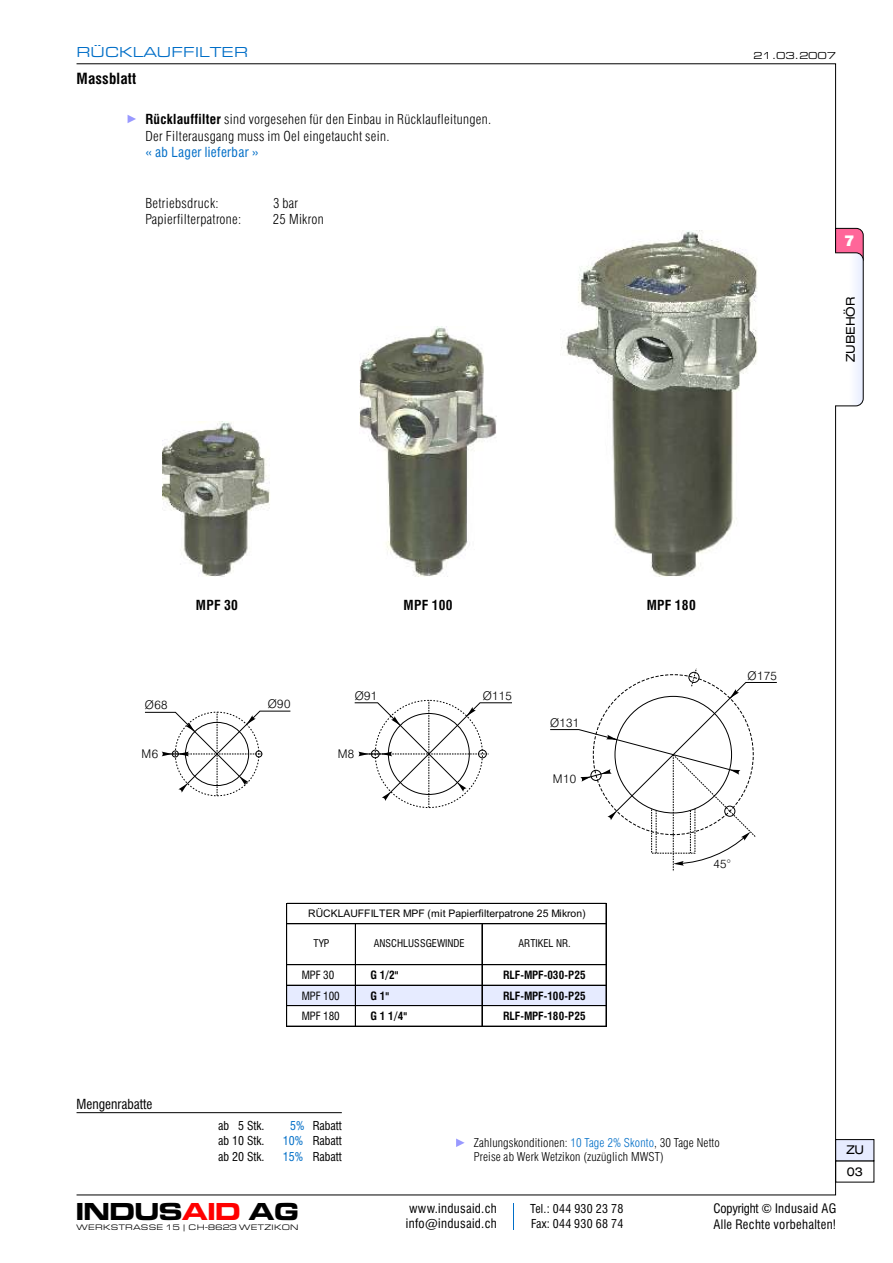
<style>
.page{position:relative;width:893px;height:1263px;background:#fff}
.page>*{position:absolute;margin:0;border:0;box-sizing:border-box;transform-origin:0 0}
.t1{font:700 25.5px "Eurostile Extended";letter-spacing:-.075em;color:#000}
.t2{font:15px "Eurostile Extended";letter-spacing:.01em;color:#006ec7}
.t3{font:700 condensed 15px "Swiss 721 BT";letter-spacing:.01em;color:#000}
.t4{font:900 15px "Swiss 721 BT";color:#fff}
.t5{font:300 condensed 13.5px/16.2px "Swiss 721 BT";letter-spacing:.025em;color:#000}
.t6{font:condensed 13.5px "Swiss 721 BT";letter-spacing:.025em;color:#006ec7}
.t7{font:700 condensed 13.5px "Swiss 721 BT";letter-spacing:.025em;color:#000}
.t8{font:condensed 13.5px "Swiss 721 BT";color:#000}
.t9{font:condensed 12.75px/15.3px "Swiss 721 BT";letter-spacing:.025em;color:#000}
.t10{font:300 condensed 12px "Swiss 721 BT";color:#000}
.t11{font:condensed 12px "Swiss 721 BT";color:#000}
.t12{font:300 12px "Swiss 721 BT";letter-spacing:.025em;color:#000}
.t13{font:condensed 12px "Swiss 721 BT";letter-spacing:.025em;color:#000}
.t14{font:expanded 12px "Swiss 721 BT";color:#000}
.t15{font:700 condensed 11.1px "Swiss 721 BT";color:#000}
.t16{font:condensed 11.1px "Swiss 721 BT";color:#000}
.t17{font:10.5px "Eurostile Extended Roman DTC";letter-spacing:.04em;color:#000}
.t18{font:10.35px "Arial";color:#000}
.t19{font:condensed 10.35px "Swiss 721 BT";color:#000}
.t20{font:8.25px "Eurostile Extended Roman DTC";letter-spacing:.04em;color:#000}
.s1{font-weight:700}
.s2{color:#006ec7}
.s3{color:#f00}
</style>
<div class="page">
<svg style="left:513px;top:1203px;width:1px;height:27px"></svg>
<svg style="left:835px;top:1139px;width:40px;height:22px"></svg>
<svg style="left:128px;top:115px;width:8px;height:8px"></svg>
<svg style="left:456px;top:1138px;width:9px;height:9px"></svg>
<hr style="left:77px;top:1112px;width:265px;height:1px;background:#000">
<svg style="left:550px;top:668px;width:227px;height:203px"></svg>
<img style="left:163px;top:422px;width:107px;height:155px">
<img style="left:561px;top:230px;width:197px;height:347px">
<svg style="left:354px;top:700px;width:158px;height:107px"></svg>
<img style="left:359px;top:326px;width:138px;height:251px">
<div style="left:478px;top:750px;width:9px;height:8px;border:1px solid #000;border-radius:50%"></div>
<div style="left:371px;top:750px;width:8px;height:8px;border:1px solid #000;border-radius:50%"></div>
<svg style="left:145px;top:711px;width:146px;height:85px"></svg>
<div style="left:172px;top:751px;width:7px;height:6px;border:1px solid #000;border-radius:50%"></div>
<svg style="left:835px;top:228px;width:29px;height:179px"></svg>
<div style="left:287px;top:985px;width:319px;height:20px;background:#e6ebff"></div>
<hr style="left:286px;top:903px;width:1px;height:123px;background:#000">
<hr style="left:287px;top:903px;width:1px;height:123px;background:#000">
<hr style="left:606px;top:904px;width:1px;height:122px;background:#000">
<hr style="left:355px;top:924px;width:1px;height:102px;background:#000">
<hr style="left:482px;top:924px;width:1px;height:102px;background:#000">
<hr style="left:287px;top:903px;width:319px;height:1px;background:#000">
<hr style="left:287px;top:923px;width:319px;height:1px;background:#000">
<hr style="left:287px;top:924px;width:319px;height:1px;background:#000">
<hr style="left:287px;top:964px;width:319px;height:1px;background:#000">
<hr style="left:287px;top:965px;width:319px;height:1px;background:#000">
<hr style="left:287px;top:985px;width:319px;height:1px;background:#000">
<hr style="left:287px;top:1005px;width:319px;height:1px;background:#000">
<hr style="left:287px;top:1006px;width:319px;height:1px;background:#000">
<hr style="left:287px;top:1026px;width:319px;height:1px;background:#000">
<p class="t2" style="left:76px;top:44px;width:173px">RÜCKLAUFFILTER</p>
<p class="t3" style="left:77px;top:73px;width:61px">Massblatt</p>
<p class="t5" style="left:145px;top:113px;width:347px"><span class="s1">Rücklauffilter</span> sind vorgesehen für den Einbau in Rücklaufleitungen.<br>Der Filterausgang muss im Oel eingetaucht sein.</p>
<p class="t6" style="left:145px;top:147px;width:115px">« ab Lager lieferbar »</p>
<p class="t5" style="left:145px;top:196px;width:75px">Betriebsdruck:</p>
<p class="t5" style="left:273px;top:196px;width:27px">3 bar</p>
<p class="t5" style="left:145px;top:212px;width:97px">Papierfilterpatrone:</p>
<p class="t5" style="left:273px;top:212px;width:52px">25 Mikron</p>
<p class="t17" style="left:753px;top:52px;width:84px">21.03.2007</p>
<p class="t4" style="left:844px;top:235px;width:11px">7</p>
<p class="t14" style="left:846px;top:362px;width:67px;rotate:-90deg">ZUBEHÖR</p>
<p class="t7" style="left:196px;top:599px;width:44px">MPF 30</p>
<p class="t7" style="left:647px;top:599px;width:51px">MPF 180</p>
<p class="t7" style="left:404px;top:599px;width:51px">MPF 100</p>
<p class="t12" style="left:145px;top:700px;width:24px">Ø68</p>
<p class="t12" style="left:268px;top:699px;width:24px">Ø90</p>
<p class="t12" style="left:142px;top:748px;width:18px">M6</p>
<p class="t12" style="left:355px;top:691px;width:24px">Ø91</p>
<p class="t12" style="left:483px;top:691px;width:31px">Ø115</p>
<p class="t12" style="left:338px;top:748px;width:18px">M8</p>
<p class="t12" style="left:550px;top:717px;width:31px">Ø131</p>
<p class="t12" style="left:553px;top:774px;width:25px">M10</p>
<p class="t12" style="left:748px;top:670px;width:31px">Ø175</p>
<p class="t18" style="left:308px;top:909px;width:279px">RÜCKLAUFFILTER MPF (mit Papierfilterpatrone 25 Mikron)</p>
<p class="t19" style="left:314px;top:939px;width:17px">TYP</p>
<p class="t19" style="left:374px;top:939px;width:92px">ANSCHLUSSGEWINDE</p>
<p class="t19" style="left:519px;top:939px;width:54px">ARTIKEL NR.</p>
<p class="t16" style="left:302px;top:971px;width:34px">MPF 30</p>
<p class="t15" style="left:370px;top:971px;width:30px">G 1/2"</p>
<p class="t15" style="left:503px;top:971px;width:84px">RLF-MPF-030-P25</p>
<p class="t16" style="left:302px;top:991px;width:39px">MPF 100</p>
<p class="t15" style="left:370px;top:991px;width:20px">G 1"</p>
<p class="t15" style="left:503px;top:991px;width:84px">RLF-MPF-100-P25</p>
<p class="t16" style="left:302px;top:1011px;width:39px">MPF 180</p>
<p class="t15" style="left:370px;top:1011px;width:38px">G 1 1/4"</p>
<p class="t15" style="left:503px;top:1011px;width:84px">RLF-MPF-180-P25</p>
<p class="t12" style="left:713px;top:859px;width:19px">45°</p>
<p class="t8" style="left:77px;top:1099px;width:77px">Mengenrabatte</p>
<p class="t11" style="left:218px;top:1120px;width:48px">ab 5 Stk.</p>
<p class="t11" style="left:290px;top:1120px;width:53px"><span class="s2">5%</span> Rabatt</p>
<p class="t11" style="left:218px;top:1136px;width:48px">ab 10 Stk.</p>
<p class="t11" style="left:283px;top:1136px;width:61px"><span class="s2">10%</span> Rabatt</p>
<p class="t11" style="left:218px;top:1152px;width:48px">ab 20 Stk.</p>
<p class="t11" style="left:283px;top:1152px;width:61px"><span class="s2">15%</span> Rabatt</p>
<h1 class="t1" style="left:75px;top:1197px;width:225px">INDUS<span class="s3">AID</span> AG</h1>
<p class="t20" style="left:77px;top:1224px;width:224px">WERKSTRASSE 15 | CH-8623 WETZIKON</p>
<p class="t10" style="left:474px;top:1138px;width:247px">Zahlungskonditionen: <span class="s2">10 Tage 2% Skonto</span>, 30 Tage Netto</p>
<p class="t10" style="left:474px;top:1151px;width:191px">Preise ab Werk Wetzikon (zuzüglich MWST)</p>
<p class="t14" style="left:846px;top:1145px;width:19px">ZU</p>
<p class="t14" style="left:847px;top:1166px;width:18px">03</p>
<p class="t9" style="left:409px;top:1202px;width:89px">www.indusaid.ch</p>
<p class="t9" style="left:406px;top:1217px;width:93px">info@indusaid.ch</p>
<p class="t13" style="left:530px;top:1204px;width:95px">Tel.: 044 930 23 78</p>
<p class="t13" style="left:531px;top:1219px;width:94px">Fax: 044 930 68 74</p>
<p class="t9" style="left:713px;top:1202px;width:124px">Copyright © Indusaid AG<br>Alle Rechte vorbehalten!</p>
</div>
